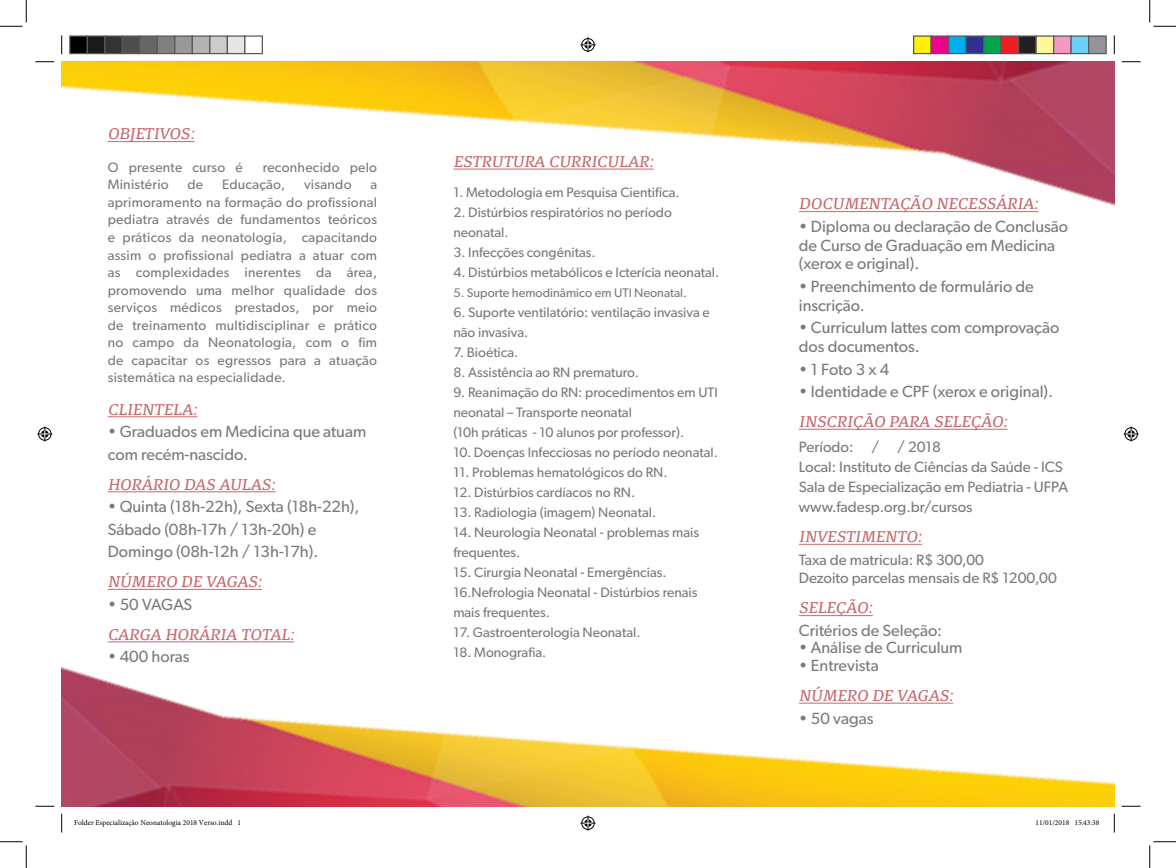
<style>
.page{position:relative;width:1176px;height:868px;background:#fff}
.page>*{position:absolute;margin:0;border:0;box-sizing:border-box;transform-origin:0 0}
.t1{font:16.25px/18.8px "Gibson";color:#787a7d}
.t2{font:italic 16.25px "FP Dancer Serif";color:#c6696d}
.t3{font:15px "Gibson";color:#787a7d}
.t4{font:13.75px/17.5px "Gibson";color:#787a7d}
.t5{font:13.75px "Gibson";letter-spacing:.02em;color:#787a7d}
.t6{font:12.5px "Gibson";color:#787a7d}
.t7{font:7.5px "Minion Pro";color:#000}
</style>
<div class="page">
<img style="left:62px;top:62px;width:1052px;height:744px">
<hr style="left:108px;top:141px;width:87px;height:1px;background:#c6696d">
<hr style="left:108px;top:416px;width:89px;height:1px;background:#c6696d">
<hr style="left:108px;top:491px;width:167px;height:1px;background:#c6696d">
<hr style="left:108px;top:589px;width:154px;height:1px;background:#c6696d">
<hr style="left:108px;top:641px;width:186px;height:1px;background:#c6696d">
<hr style="left:453px;top:169px;width:201px;height:1px;background:#c6696d">
<hr style="left:799px;top:211px;width:239px;height:1px;background:#c6696d">
<hr style="left:799px;top:429px;width:208px;height:1px;background:#c6696d">
<hr style="left:799px;top:544px;width:123px;height:1px;background:#c6696d">
<hr style="left:799px;top:615px;width:74px;height:1px;background:#c6696d">
<hr style="left:799px;top:703px;width:154px;height:1px;background:#c6696d">
<svg style="left:35px;top:61px;width:19px;height:1px"></svg>
<svg style="left:1122px;top:61px;width:18px;height:1px"></svg>
<svg style="left:35px;top:805px;width:19px;height:2px"></svg>
<svg style="left:1122px;top:805px;width:18px;height:2px"></svg>
<svg style="left:61px;top:35px;width:1px;height:19px"></svg>
<svg style="left:61px;top:813px;width:1px;height:19px"></svg>
<svg style="left:1113px;top:35px;width:2px;height:19px"></svg>
<svg style="left:1113px;top:813px;width:2px;height:19px"></svg>
<svg style="left:0;top:0;width:27px;height:27px"></svg>
<svg style="left:0;top:841px;width:27px;height:26px"></svg>
<svg style="left:1149px;top:0;width:27px;height:27px"></svg>
<svg style="left:1149px;top:841px;width:27px;height:26px"></svg>
<svg style="left:580px;top:37px;width:15px;height:15px"></svg>
<svg style="left:580px;top:815px;width:15px;height:15px"></svg>
<svg style="left:37px;top:426px;width:15px;height:15px"></svg>
<svg style="left:1123px;top:426px;width:15px;height:15px"></svg>
<div style="left:70px;top:36px;width:17px;height:18px;background:#000"></div>
<div style="left:69px;top:35px;width:19px;height:19px;border:1px solid #595959"></div>
<div style="left:87px;top:36px;width:18px;height:18px;background:#1a1a1a"></div>
<div style="left:87px;top:35px;width:18px;height:19px;border:1px solid #595959"></div>
<div style="left:105px;top:36px;width:17px;height:18px;background:#333"></div>
<div style="left:104px;top:35px;width:19px;height:19px;border:1px solid #595959"></div>
<div style="left:122px;top:36px;width:18px;height:18px;background:#4d4d4d"></div>
<div style="left:122px;top:35px;width:18px;height:19px;border:1px solid #595959"></div>
<div style="left:140px;top:36px;width:17px;height:18px;background:#666"></div>
<div style="left:139px;top:35px;width:19px;height:19px;border:1px solid #595959"></div>
<div style="left:157px;top:36px;width:18px;height:18px;background:#808080"></div>
<div style="left:157px;top:35px;width:18px;height:19px;border:1px solid #595959"></div>
<div style="left:175px;top:36px;width:17px;height:18px;background:#999"></div>
<div style="left:174px;top:35px;width:19px;height:19px;border:1px solid #595959"></div>
<div style="left:192px;top:36px;width:18px;height:18px;background:#b3b3b3"></div>
<div style="left:192px;top:35px;width:18px;height:19px;border:1px solid #595959"></div>
<div style="left:210px;top:36px;width:17px;height:18px;background:#ccc"></div>
<div style="left:209px;top:35px;width:19px;height:19px;border:1px solid #595959"></div>
<div style="left:227px;top:36px;width:18px;height:18px;background:#e6e6e6"></div>
<div style="left:227px;top:35px;width:18px;height:19px;border:1px solid #595959"></div>
<div style="left:244px;top:35px;width:19px;height:19px;border:1px solid #595959"></div>
<div style="left:913px;top:36px;width:18px;height:18px;background:#fff101"></div>
<div style="left:913px;top:35px;width:19px;height:19px;border:1px solid #595959"></div>
<div style="left:931px;top:36px;width:17px;height:18px;background:#ed028c"></div>
<div style="left:930px;top:35px;width:19px;height:19px;border:1px solid #595959"></div>
<div style="left:948px;top:36px;width:18px;height:18px;background:#00aeef"></div>
<div style="left:948px;top:35px;width:19px;height:19px;border:1px solid #595959"></div>
<div style="left:966px;top:36px;width:17px;height:18px;background:#2e3092"></div>
<div style="left:965px;top:35px;width:19px;height:19px;border:1px solid #595959"></div>
<div style="left:983px;top:36px;width:18px;height:18px;background:#00a54f"></div>
<div style="left:983px;top:35px;width:19px;height:19px;border:1px solid #595959"></div>
<div style="left:1001px;top:36px;width:17px;height:18px;background:#ee1d23"></div>
<div style="left:1000px;top:35px;width:19px;height:19px;border:1px solid #595959"></div>
<div style="left:1018px;top:36px;width:18px;height:18px;background:#231f20"></div>
<div style="left:1018px;top:35px;width:19px;height:19px;border:1px solid #595959"></div>
<div style="left:1036px;top:36px;width:17px;height:18px;background:#fff79a"></div>
<div style="left:1035px;top:35px;width:19px;height:19px;border:1px solid #595959"></div>
<div style="left:1053px;top:36px;width:18px;height:18px;background:#f499c2"></div>
<div style="left:1053px;top:35px;width:19px;height:19px;border:1px solid #595959"></div>
<div style="left:1071px;top:36px;width:17px;height:18px;background:#6bcff6"></div>
<div style="left:1070px;top:35px;width:19px;height:19px;border:1px solid #595959"></div>
<div style="left:1088px;top:36px;width:18px;height:18px;background:#939598"></div>
<div style="left:1088px;top:35px;width:19px;height:19px;border:1px solid #595959"></div>
<p class="t2" style="left:108px;top:124px;width:88px">OBJETIVOS:</p>
<p class="t5" style="left:108px;top:159px;width:136px">O presente curso é</p>
<p class="t5" style="left:263px;top:159px;width:116px">reconhecido pelo</p>
<p class="t5" style="left:108px;top:176px;width:62px">Ministério</p>
<p class="t4" style="left:187px;top:176px;width:17px">de</p>
<p class="t5" style="left:222px;top:176px;width:65px">Educação,</p>
<p class="t5" style="left:304px;top:176px;width:49px">visando</p>
<p class="t4" style="left:108px;top:176px;width:271px;text-align:justify;text-indent:263px">a aprimoramento na formação do profissional pediatra através de fundamentos teóricos e práticos da neonatologia, capacitando assim o profissional pediatra a atuar com as complexidades inerentes da área, promovendo uma melhor qualidade dos serviços médicos prestados, por meio de treinamento multidisciplinar e prático no campo da Neonatologia, com o fim de capacitar os egressos para a atuação sistemática na especialidade.</p>
<p class="t2" style="left:108px;top:399px;width:91px">CLIENTELA:</p>
<p class="t1" style="left:108px;top:420px;width:260px;line-height:22.5px">• Graduados em Medicina que atuam com recém-nascido.</p>
<p class="t2" style="left:108px;top:474px;width:169px">HORÁRIO DAS AULAS:</p>
<p class="t1" style="left:108px;top:495px;width:253px;line-height:22.5px">• Quinta (18h-22h), Sexta (18h-22h),<br>Sábado (08h-17h / 13h-20h) e<br>Domingo (08h-12h / 13h-17h).</p>
<p class="t2" style="left:108px;top:572px;width:156px">NÚMERO DE VAGAS:</p>
<p class="t1" style="left:108px;top:594px;width:86px">• 50 VAGAS</p>
<p class="t2" style="left:108px;top:624px;width:188px">CARGA HORÁRIA TOTAL:</p>
<p class="t1" style="left:108px;top:647px;width:83px">• 400 horas</p>
<p class="t2" style="left:453px;top:152px;width:202px">ESTRUTURA CURRICULAR:</p>
<p class="t4" style="left:453px;top:183px;width:228px">1. Metodologia em Pesquisa Cientifica.</p>
<p class="t4" style="left:453px;top:202px;width:220px;line-height:20px">2. Distúrbios respiratórios no período neonatal.</p>
<p class="t4" style="left:453px;top:243px;width:144px">3. Infecções congênitas.</p>
<p class="t4" style="left:453px;top:263px;width:267px">4. Distúrbios metabólicos e Icterícia neonatal.</p>
<p class="t6" style="left:453px;top:285px;width:235px">5. Suporte hemodinâmico em UTI Neonatal.</p>
<p class="t4" style="left:453px;top:302px;width:258px;line-height:20px">6. Suporte ventilatório: ventilação invasiva e não invasiva.</p>
<p class="t4" style="left:453px;top:343px;width:66px">7. Bioética.</p>
<p class="t4" style="left:453px;top:363px;width:187px">8. Assistência ao RN prematuro.</p>
<p class="t4" style="left:453px;top:382px;width:266px;line-height:20px">9. Reanimação do RN: procedimentos em UTI neonatal – Transporte neonatal</p>
<p class="t4" style="left:453px;top:423px;width:232px">(10h práticas - 10 alunos por professor).</p>
<p class="t4" style="left:453px;top:443px;width:266px">10. Doenças Infecciosas no período neonatal.</p>
<p class="t4" style="left:453px;top:463px;width:216px">11. Problemas hematológicos do RN.</p>
<p class="t4" style="left:453px;top:483px;width:183px">12. Distúrbios cardíacos no RN.</p>
<p class="t4" style="left:453px;top:503px;width:204px">13. Radiologia (imagem) Neonatal.</p>
<p class="t4" style="left:453px;top:522px;width:247px;line-height:20px">14. Neurologia Neonatal - problemas mais frequentes.</p>
<p class="t4" style="left:453px;top:563px;width:215px">15. Cirurgia Neonatal - Emergências.</p>
<p class="t4" style="left:453px;top:582px;width:246px;line-height:20px">16.Nefrologia Neonatal - Distúrbios renais mais frequentes.</p>
<p class="t4" style="left:453px;top:623px;width:189px">17. Gastroenterologia Neonatal.</p>
<p class="t4" style="left:453px;top:643px;width:95px">18. Monografia.</p>
<p class="t2" style="left:799px;top:194px;width:241px">DOCUMENTAÇÃO NECESSÁRIA:</p>
<p class="t1" style="left:799px;top:217px;width:271px">• Diploma ou declaração de Conclusão de Curso de Graduação em Medicina (xerox e original).</p>
<p class="t1" style="left:799px;top:277px;width:236px">• Preenchimento de formulário de inscrição.</p>
<p class="t1" style="left:799px;top:318px;width:262px">• Curriculum lattes com comprovação dos documentos.</p>
<p class="t1" style="left:799px;top:359px;width:92px">• 1 Foto 3 x 4</p>
<p class="t1" style="left:799px;top:382px;width:256px">• Identidade e CPF (xerox e original).</p>
<p class="t2" style="left:799px;top:412px;width:210px">INSCRIÇÃO PARA SELEÇÃO:</p>
<p class="t3" style="left:799px;top:438px;width:144px">Período: / / 2018</p>
<p class="t3" style="left:799px;top:458px;width:265px">Local: Instituto de Ciências da Saúde - ICS</p>
<p class="t3" style="left:799px;top:478px;width:271px">Sala de Especialização em Pediatria - UFPA</p>
<p class="t3" style="left:799px;top:498px;width:175px">www.fadesp.org.br/cursos</p>
<p class="t2" style="left:799px;top:527px;width:125px">INVESTIMENTO:</p>
<p class="t3" style="left:799px;top:550px;width:187px">Taxa de matricula: R$ 300,00</p>
<p class="t3" style="left:799px;top:569px;width:259px">Dezoito parcelas mensais de R$ 1200,00</p>
<p class="t2" style="left:799px;top:598px;width:75px">SELEÇÃO:</p>
<p class="t1" style="left:799px;top:620px;width:145px">Critérios de Seleção:</p>
<p class="t1" style="left:799px;top:638px;width:165px">• Análise de Curriculum</p>
<p class="t1" style="left:799px;top:655px;width:81px">• Entrevista</p>
<p class="t2" style="left:799px;top:686px;width:156px">NÚMERO DE VAGAS:</p>
<p class="t1" style="left:799px;top:708px;width:76px">• 50 vagas</p>
<p class="t7" style="left:74px;top:817px;width:168px">Folder Especialização Neonatologia 2018 Verso.indd 1</p>
<p class="t7" style="left:1035px;top:817px;width:65px">11/01/2018 15:43:38</p>
</div>
